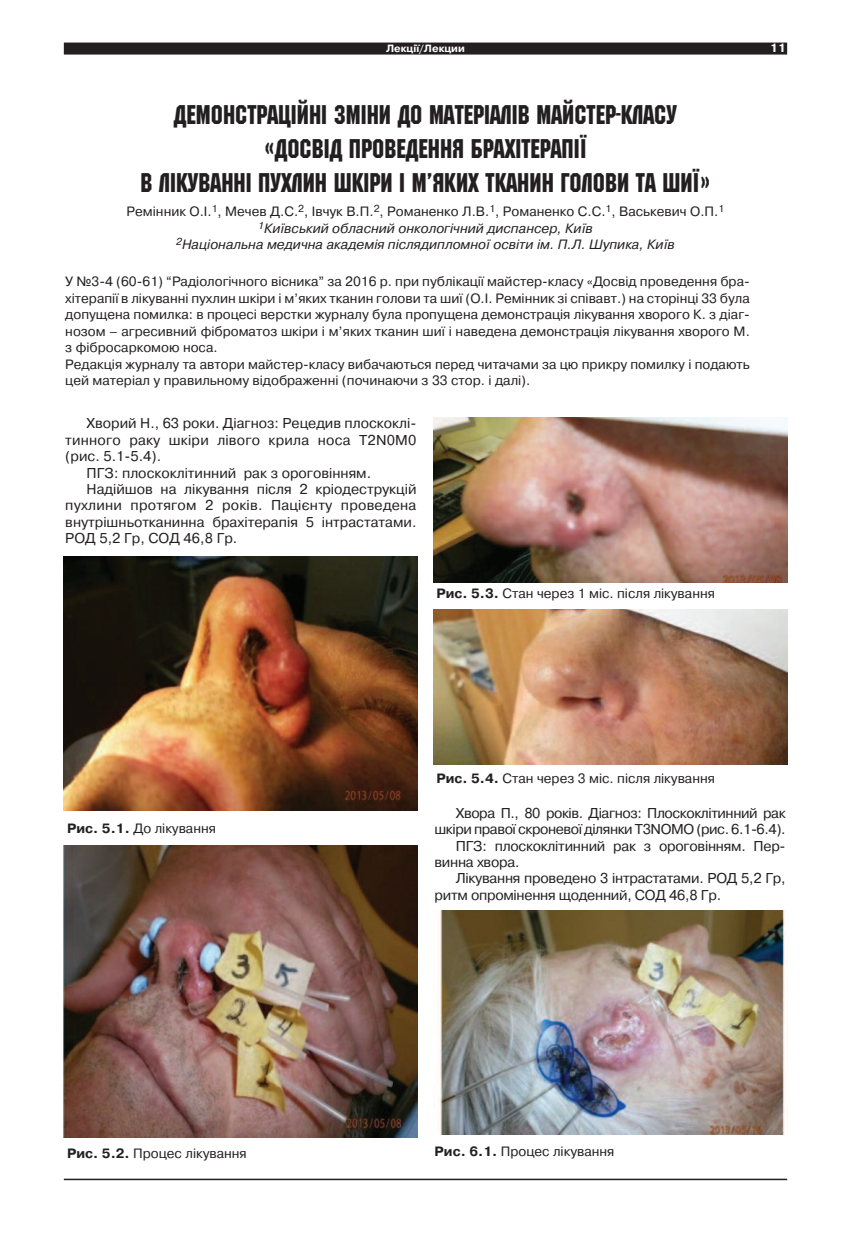
<style>
.page{position:relative;width:851px;height:1234px;background:#fff}
.page>*{position:absolute;margin:0;border:0;box-sizing:border-box;transform-origin:0 0}
.t1{font:27px/33.8px "Machine C";color:#231f20;text-align:center;scale:.95 1}
.t2{font:14.25px "Pragmatica C";color:#231f20}
.t3{font:14.25px "Pragmatica C";letter-spacing:-.03em;color:#231f20}
.t4{font:13.5px/16.5px "Pragmatica C";color:#231f20}
.t5{font:italic 13.5px/16.5px "Pragmatica C";color:#231f20;text-align:center}
.t6{font:700 12px "Pragmatica C";color:#fff}
.t7{font:700 10.5px "Pragmatica C";color:#fff}
.s1{font-style:normal}
.s2{font-weight:700}
</style>
<div class="page">
<div style="left:64px;top:43px;width:723px;height:12px;background:#231f20"></div>
<hr style="left:64px;top:1178px;width:723px;height:1px;background:#231f20">
<img style="left:433px;top:417px;width:354px;height:166px">
<img style="left:433px;top:609px;width:354px;height:155px">
<img style="left:64px;top:556px;width:354px;height:254px">
<img style="left:64px;top:845px;width:354px;height:291px">
<img style="left:438px;top:910px;width:347px;height:224px">
<p class="t7" style="left:386px;top:42px;width:80px">Лекції/Лекции</p>
<h1 class="t1" style="left:140px;top:98px;width:601px">Демонстраційні зміни до матеріалів майстер-класу «Досвід проведення брахітерапії<br>в лікуванні пухлин шкіри і м’яких тканин голови та шиї»</h1>
<p class="t5" style="left:127px;top:203px;width:599px"><span class="s1">Ремінник О.І.</span><sup>1</sup><span class="s1">, Мечев Д.С.</span><sup>2</sup><span class="s1">, Івчук В.П.</span><sup>2</sup><span class="s1">, Романенко Л.В.</span><sup>1</sup><span class="s1">, Романенко С.С.</span><sup>1</sup><span class="s1">, Васькевич О.П.</span><sup>1<br></sup><sup>1</sup>Київський обласний онкологічний диспансер, Київ<br><sup>2</sup>Національна медична академія післядипломної освіти ім. П.Л. Шупика, Київ</p>
<p class="t4" style="left:65px;top:273px;width:686px">У №3-4 (60-61) “Радіологічного вісника” за 2016 р. при публікації майстер-класу «Досвід проведення бра&shy;хітерапії в лікуванні пухлин шкіри і м’яких тканин голови та шиї (О.І. Ремінник зі співавт.) на сторінці 33 була допущена помилка: в процесі верстки журналу була пропущена демонстрація лікування хворого К. з діаг&shy;нозом – агресивний фіброматоз шкіри і м’яких тканин шиї і наведена демонстрація лікування хворого М. з фібросаркомою носа.<br>Редакція журналу та автори майстер-класу вибачаються перед читачами за цю прикру помилку і подають цей матеріал у правильному відображенні (починаючи з 33 стор. і далі).</p>
<p class="t2" style="left:87px;top:415px;width:331px">Хворий Н., 63 роки. Діагноз: Рецедив плоскоклі-</p>
<p class="t2" style="left:65px;top:431px;width:352px">тинного раку шкіри лівого крила носа T2N0M0</p>
<p class="t2" style="left:65px;top:448px;width:97px">(рис. 5.1-5.4).</p>
<p class="t2" style="left:87px;top:464px;width:286px">ПГЗ: плоскоклітинний рак з ороговінням.</p>
<p class="t2" style="left:87px;top:480px;width:331px">Надійшов на лікування після 2 кріодеструкцій</p>
<p class="t2" style="left:65px;top:497px;width:352px">пухлини протягом 2 років. Пацієнту проведена</p>
<p class="t2" style="left:65px;top:513px;width:352px">внутрішньотканинна брахітерапія 5 інтрастатами.</p>
<p class="t2" style="left:65px;top:529px;width:173px">РОД 5,2 Гр, СОД 46,8 Гр.</p>
<p class="t4" style="left:436px;top:585px;width:280px"><span class="s2">Рис. 5.3.</span> Стан через 1 міс. після лікування</p>
<p class="t6" style="left:770px;top:41px;width:17px">11</p>
<p class="t4" style="left:436px;top:769px;width:280px"><span class="s2">Рис. 5.4.</span> Стан через 3 міс. після лікування</p>
<p class="t4" style="left:67px;top:819px;width:150px"><span class="s2">Рис. 5.1.</span> До лікування</p>
<p class="t3" style="left:455px;top:804px;width:331px">Хвора П., 80 років. Діагноз: Плоскоклітинний рак</p>
<p class="t3" style="left:434px;top:820px;width:352px">шкіри правої скроневої ділянки T3NOMO (рис. 6.1-6.4).</p>
<p class="t2" style="left:455px;top:837px;width:331px">ПГЗ: плоскоклітинний рак з ороговінням. Пер-</p>
<p class="t2" style="left:434px;top:853px;width:86px">винна хвора.</p>
<p class="t2" style="left:455px;top:869px;width:331px">Лікування проведено 3 інтрастатами. РОД 5,2 Гр,</p>
<p class="t2" style="left:434px;top:886px;width:288px">ритм опромінення щоденний, СОД 46,8 Гр.</p>
<p class="t4" style="left:67px;top:1144px;width:181px"><span class="s2">Рис. 5.2.</span> Процес лікування</p>
<p class="t4" style="left:434px;top:1142px;width:181px"><span class="s2">Рис. 6.1.</span> Процес лікування</p>
</div>
